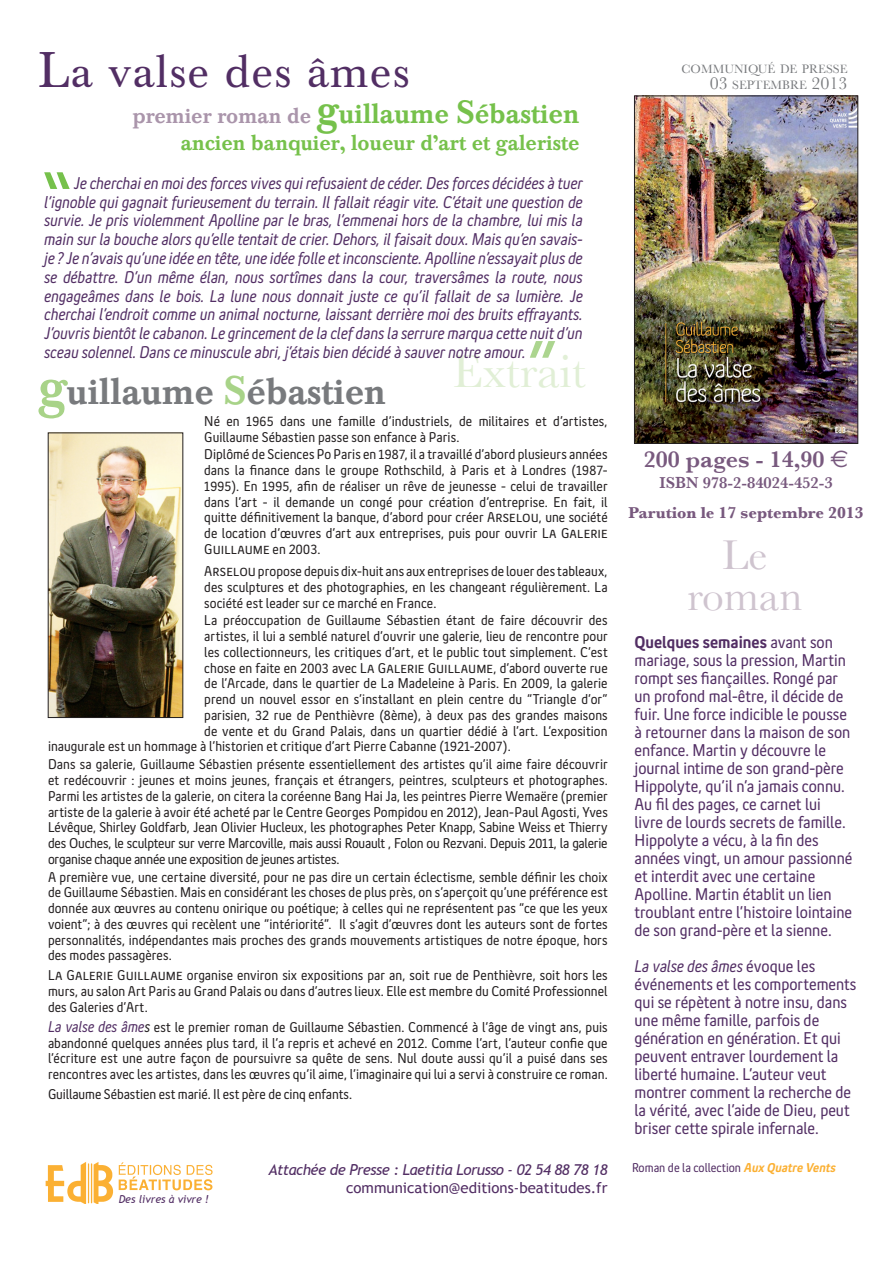
<style>
.page{position:relative;width:893px;height:1263px;background:#fff}
.page>*{position:absolute;margin:0;border:0;box-sizing:border-box;transform-origin:0 0}
.t1{font:48px "Baskerville";color:#e1efd6}
.t2{font:45px "Baskerville BQ";letter-spacing:.03em;color:#522e64}
.t3{font:43.5px/40.5px "Baskerville";color:#cfc4cf;text-align:center}
.t4{font:500 36px "Baskerville BQ";color:#787a7d}
.t5{font:500 27px "Baskerville BQ";color:#76c14b}
.t6{font:600 24px "Baskerville";color:#78597e}
.t7{font:500 21px "Baskerville BQ";color:#76c14b}
.t8{font:italic 18px/18.8px "Satura Text Pro";color:#522e64;text-align:justify}
.t9{font:18px/18px "Satura Text Pro";color:#522e64}
.t10{font:700 16.5px "Baskerville";color:#78597e}
.t11{font:600 16.5px "Baskerville";color:#78597e}
.t12{font:15px/15.8px "Satura Text Pro";letter-spacing:.005em;color:#231f20;text-align:justify}
.t13{font:italic 15px "Trebuchet MS";letter-spacing:-.03em;color:#522e64}
.t14{font:15px "Trebuchet MS";color:#522e64}
.t15{font:13.5px "Satura Text Pro";color:#522e64}
.t16{font:12.6px/16.5px "Baskerville";color:#787a7d;text-align:right}
.t17{font:italic 10.8px "Trebuchet MS";color:#522e64}
.s1{font-size:49.5px}
.s2{font-size:21px;color:#aa95ab}
.s3{font-size:39px}
.s4{font-size:31.5px}
.s5{font-size:51px;color:#a8d388}
.s6{font-size:39px;color:#a8d388}
.s7{font-style:italic;font-size:16.5px;color:#522e64}
.s8{font-style:italic;font-size:16.5px}
.s9{font-size:18px}
.s10{font-family:"Euro Sans";font-weight:400}
.s11{font-weight:700}
.s12{font-style:italic}
.s13{font-weight:700;font-style:italic;color:#fbb033}
</style>
<div class="page">
<svg style="left:44px;top:172px;width:26px;height:17px"></svg>
<svg style="left:530px;top:341px;width:25px;height:17px"></svg>
<img style="left:45px;top:1162px;width:168px;height:41px">
<img style="left:636px;top:98px;width:220px;height:344px">
<div style="left:634px;top:96px;width:224px;height:348px;border:1px solid #231f20"></div>
<img style="left:50px;top:435px;width:131px;height:281px">
<div style="left:48px;top:433px;width:135px;height:285px;border:1px solid #231f20"></div>
<h2 class="t2" style="left:38px;top:46px;width:373px"><span class="s1">l</span>a valse des âmes</h2>
<h3 class="t5" style="left:133px;top:98px;width:448px"><span class="s2">premier roman de</span> <span class="s3">g</span>uillaume <span class="s4">S</span>ébastien</h3>
<h3 class="t7" style="left:181px;top:131px;width:400px">ancien banquier, loueur d’art et galeriste</h3>
<p class="t8" style="left:44px;top:174px;width:540px;text-indent:30px">Je cherchai en moi des forces vives qui refusaient de céder. Des forces décidées à tuer l’ignoble qui gagnait furieusement du terrain. Il fallait réagir vite. C’était une question de survie. Je pris violemment Apolline par le bras, l’emmenai hors de la chambre, lui mis la main sur la bouche alors qu’elle tentait de crier. Dehors, il faisait doux. Mais qu’en savais&shy;je? Je n’avais qu’une idée en tête, une idée folle et inconsciente. Apolline n’essayait plus de se débattre. D’un même élan, nous sortîmes dans la cour, traversâmes la route, nous engageâmes dans le bois. La lune nous donnait juste ce qu’il fallait de sa lumière. Je cherchai l’endroit comme un animal nocturne, laissant derrière moi des bruits effrayants.<br>J’ouvris bientôt le cabanon. Le grincement de la clef dans la serrure marqua cette nuit d’un sceau solennel. Dans ce minuscule abri, j’étais bien décidé à sauver notre amour.</p>
<h3 class="t4" style="left:38px;top:371px;width:349px"><span class="s5">g</span>uillaume <span class="s6">S</span>ébastien</h3>
<h1 class="t1" style="left:453px;top:343px;width:135px">Extrait</h1>
<p class="t12" style="left:204px;top:413px;width:405px">Né en 1965 dans une famille d’industriels, de militaires et d’artistes,<br>Guillaume Sébastien passe son enfance à Paris.</p>
<p class="t12" style="left:204px;top:447px;width:405px">Diplômé de Sciences Po Paris en 1987, il a travaillé d’abord plusieurs années dans la finance dans le groupe Rothschild, à Paris et à Londres (1987- 1995). En 1995, afin de réaliser un rêve de jeunesse - celui de travailler dans l’art - il demande un congé pour création d’entreprise. En fait, il quitte définitivement la banque, d’abord pour créer Arselou, une société de location d’œuvres d’art aux entreprises, puis pour ouvrir La Galerie Guillaume en 2003.</p>
<p class="t12" style="left:204px;top:563px;width:405px">Arselou propose depuis dix-huit ans aux entreprises de louer des tableaux, des sculptures et des photographies, en les changeant régulièrement. La société est leader sur ce marché en France.</p>
<p class="t12" style="left:204px;top:613px;width:405px">La préoccupation de Guillaume Sébastien étant de faire découvrir des</p>
<p class="t12" style="left:204px;top:629px;width:405px">artistes, il lui a semblé naturel d’ouvrir une galerie, lieu de rencontre pour</p>
<p class="t12" style="left:204px;top:644px;width:405px">les collectionneurs, les critiques d’art, et le public tout simplement. C’est</p>
<p class="t12" style="left:204px;top:660px;width:405px">chose en faite en 2003 avec La Galerie Guillaume, d’abord ouverte rue</p>
<p class="t12" style="left:204px;top:676px;width:405px">de l’Arcade, dans le quartier de La Madeleine à Paris. En 2009, la galerie</p>
<p class="t12" style="left:204px;top:692px;width:405px">prend un nouvel essor en s’installant en plein centre du “Triangle d’or”</p>
<p class="t12" style="left:204px;top:707px;width:405px">parisien, 32 rue de Penthièvre (8ème), à deux pas des grandes maisons</p>
<p class="t12" style="left:204px;top:723px;width:405px">de vente et du Grand Palais, dans un quartier dédié à l’art. L’exposition</p>
<p class="t12" style="left:48px;top:739px;width:464px">inaugurale est un hommage à l’historien et critique d’art Pierre Cabanne (1921-2007).</p>
<p class="t12" style="left:48px;top:757px;width:561px">Dans sa galerie, Guillaume Sébastien présente essentiellement des artistes qu’il aime faire découvrir et redécouvrir : jeunes et moins jeunes, français et étrangers, peintres, sculpteurs et photographes.<br>Parmi les artistes de la galerie, on citera la coréenne Bang Hai Ja, les peintres Pierre Wemaëre (premier artiste de la galerie à avoir été acheté par le Centre Georges Pompidou en 2012), Jean-Paul Agosti, Yves Lévêque, Shirley Goldfarb, Jean Olivier Hucleux, les photographes Peter Knapp, Sabine Weiss et Thierry des Ouches, le sculpteur sur verre Marcoville, mais aussi Rouault , Folon ou Rezvani. Depuis 2011, la galerie organise chaque année une exposition de jeunes artistes.</p>
<p class="t12" style="left:48px;top:869px;width:561px">A première vue, une certaine diversité, pour ne pas dire un certain éclectisme, semble définir les choix de Guillaume Sébastien. Mais en considérant les choses de plus près, on s’aperçoit qu’une préférence est donnée aux œuvres au contenu onirique ou poétique; à celles qui ne représentent pas “ce que les yeux voient”; à des œuvres qui recèlent une “intériorité”. Il s’agit d’œuvres dont les auteurs sont de fortes personnalités, indépendantes mais proches des grands mouvements artistiques de notre époque, hors des modes passagères.</p>
<p class="t12" style="left:48px;top:968px;width:561px">La Galerie Guillaume organise environ six expositions par an, soit rue de Penthièvre, soit hors les murs, au salon Art Paris au Grand Palais ou dans d’autres lieux. Elle est membre du Comité Professionnel des Galeries d’Art.</p>
<p class="t12" style="left:48px;top:1019px;width:561px"><span class="s7">La valse des âme</span><span class="s8">s</span> est le premier roman de Guillaume Sébastien. Commencé à l’âge de vingt ans, puis abandonné quelques années plus tard, il l’a repris et achevé en 2012. Comme l’art, l’auteur confie que l’écriture est une autre façon de poursuivre sa quête de sens. Nul doute aussi qu’il a puisé dans ses rencontres avec les artistes, dans les œuvres qu’il aime, l’imaginaire qui lui a servi à construire ce roman.</p>
<p class="t12" style="left:48px;top:1087px;width:306px">Guillaume Sébastien est marié. Il est père de cinq enfants.</p>
<p class="t16" style="left:682px;top:60px;width:168px">COMMUNIQUÉ DE PRESSE<br><span class="s9">03</span> SEPTEMBRE <span class="s9">2013</span></p>
<h3 class="t6" style="left:644px;top:445px;width:206px">200 pages - 14,90 <span class="s10">e</span></h3>
<p class="t11" style="left:660px;top:473px;width:175px">ISBN 978-2-84024-452-3</p>
<p class="t10" style="left:628px;top:503px;width:237px">Parution le 17 septembre 2013</p>
<h3 class="t3" style="left:687px;top:534px;width:117px">Le roman</h3>
<p class="t9" style="left:634px;top:633px;width:219px"><span class="s11">Quelques semaines</span> avant son mariage, sous la pression, Martin rompt ses fiançailles. Rongé par un profond mal-être, il décide de fuir. Une force indicible le pousse à retourner dans la maison de son enfance. Martin y découvre le journal intime de son grand-père<br>Hippolyte, qu’il n’a jamais connu.<br>Au fil des pages, ce carnet lui livre de lourds secrets de famille.<br>Hippolyte a vécu, à la fin des années vingt, un amour passionné et interdit avec une certaine<br>Apolline. Martin établit un lien troublant entre l’histoire lointaine de son grand-père et la sienne.</p>
<p class="t9" style="left:634px;top:957px;width:223px"><span class="s12">La valse des âmes</span> évoque les événements et les comportements qui se répètent à notre insu, dans une même famille, parfois de génération en génération. Et qui peuvent entraver lourdement la liberté humaine. L’auteur veut montrer comment la recherche de la vérité, avec l’aide de Dieu, peut briser cette spirale infernale.</p>
<p class="t17" style="left:119px;top:1192px;width:92px">Des livres à vivre !</p>
<p class="t13" style="left:268px;top:1161px;width:341px">Attachée de Presse : Laetitia Lorusso - 02 54 88 78 18</p>
<p class="t15" style="left:632px;top:1160px;width:208px">Roman de la collection <span class="s13">Aux Quatre Vents</span></p>
<p class="t14" style="left:346px;top:1179px;width:263px">communication@editions-beatitudes.fr</p>
</div>
